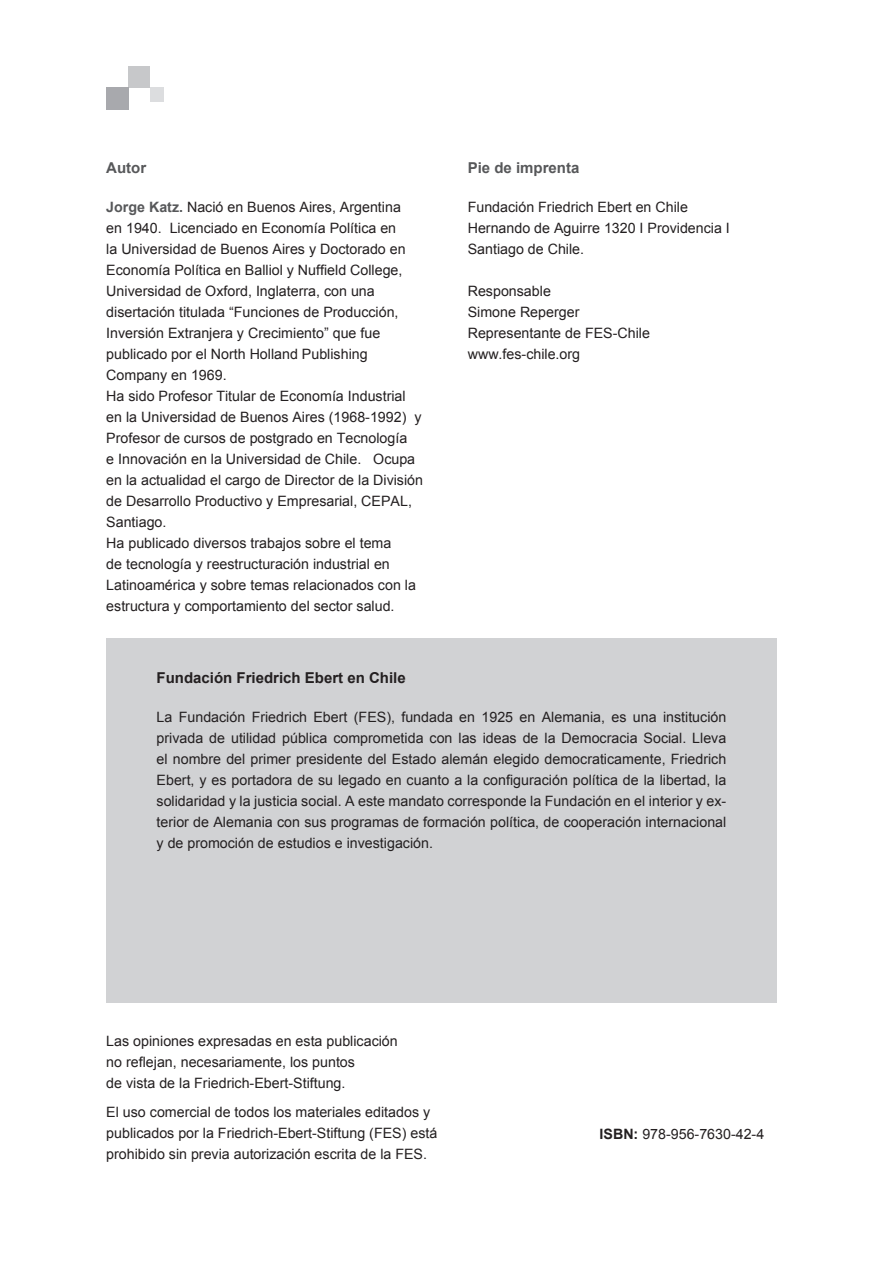
<style>
.page{position:relative;width:893px;height:1263px;background:#fff}
.page>*{position:absolute;margin:0;border:0;box-sizing:border-box;transform-origin:0 0}
.Teaser{font:700 15px "Arial";color:#231f20}
.Teaser-2{font:700 15px "Arial";color:#57585a}
.Teaser-3{font:14.25px/21px "Arial";color:#231f20}
.s1{font-weight:700;color:#57585a}
.s2{font-weight:700}
</style>
<div class="page">
<div style="left:129px;top:66px;width:21px;height:21px;background:#c7c8ca"></div>
<div style="left:150px;top:87px;width:14px;height:15px;background:#dcdddf"></div>
<div style="left:106px;top:87px;width:23px;height:22px;background:#a8a9ad"></div>
<div style="left:106px;top:639px;width:671px;height:364px;background:#d1d2d4"></div>
<p class="Teaser-2" style="left:106px;top:157px;width:41px">Autor</p>
<p class="Teaser-3" style="left:106px;top:196px;width:301px"><span class="s1">Jorge Katz.</span> Nació en Buenos Aires, Argentina en 1940. Licenciado en Economía Política en la Universidad de Buenos Aires y Doctorado en Economía Política en Balliol y Nuffield College, Universidad de Oxford, Inglaterra, con una disertación titulada “Funciones de Producción, Inversión Extranjera y Crecimiento” que fue publicado por el North Holland Publishing Company en 1969.</p>
<p class="Teaser-3" style="left:106px;top:385px;width:318px">Ha sido Profesor Titular de Economía Industrial en la Universidad de Buenos Aires (1968-1992) y Profesor de cursos de postgrado en Tecnología<br>e Innovación en la Universidad de Chile. Ocupa en la actualidad el cargo de Director de la División de Desarrollo Productivo y Empresarial, CEPAL, Santiago.</p>
<p class="Teaser-3" style="left:106px;top:532px;width:311px">Ha publicado diversos trabajos sobre el tema<br>de tecnología y reestructuración industrial en Latinoamérica y sobre temas relacionados con la estructura y comportamiento del sector salud.</p>
<p class="Teaser-2" style="left:468px;top:157px;width:113px">Pie de imprenta</p>
<p class="Teaser-3" style="left:468px;top:196px;width:222px">Fundación Friedrich Ebert en Chile</p>
<p class="Teaser-3" style="left:468px;top:217px;width:264px">Hernando de Aguirre 1320 I Providencia I</p>
<p class="Teaser-3" style="left:468px;top:238px;width:118px">Santiago de Chile.</p>
<p class="Teaser-3" style="left:468px;top:280px;width:85px">Responsable</p>
<p class="Teaser-3" style="left:468px;top:301px;width:113px">Simone Reperger</p>
<p class="Teaser-3" style="left:468px;top:322px;width:184px">Representante de FES-Chile</p>
<p class="Teaser-3" style="left:468px;top:343px;width:114px">www.fes-chile.org</p>
<p class="Teaser" style="left:157px;top:668px;width:251px">Fundación Friedrich Ebert en Chile</p>
<p class="Teaser-3" style="left:157px;top:707px;width:571px;text-align:justify">La Fundación Friedrich Ebert (FES), fundada en 1925 en Alemania, es una institución privada de utilidad pública comprometida con las ideas de la Democracia Social. Lleva el nombre del primer presidente del Estado alemán elegido democraticamente, Friedrich Ebert, y es portadora de su legado en cuanto a la configuración política de la libertad, la solidaridad y la justicia social. A este mandato corresponde la Fundación en el interior y ex&shy;terior de Alemania con sus programas de formación política, de cooperación internacional y de promoción de estudios e investigación.</p>
<p class="Teaser-3" style="left:106px;top:1030px;width:293px">Las opiniones expresadas en esta publicación</p>
<p class="Teaser-3" style="left:106px;top:1051px;width:250px">no reflejan, necesariamente, los puntos</p>
<p class="Teaser-3" style="left:106px;top:1072px;width:241px">de vista de la Friedrich-Ebert-Stiftung.</p>
<p class="Teaser-3" style="left:106px;top:1102px;width:325px">El uso comercial de todos los materiales editados y</p>
<p class="Teaser-3" style="left:106px;top:1123px;width:333px">publicados por la Friedrich-Ebert-Stiftung (FES) está</p>
<p class="Teaser-3" style="left:106px;top:1144px;width:322px">prohibido sin previa autorización escrita de la FES.</p>
<p class="Teaser-3" style="left:600px;top:1124px;width:166px"><span class="s2">ISBN:</span> 978-956-7630-42-4</p>
</div>
